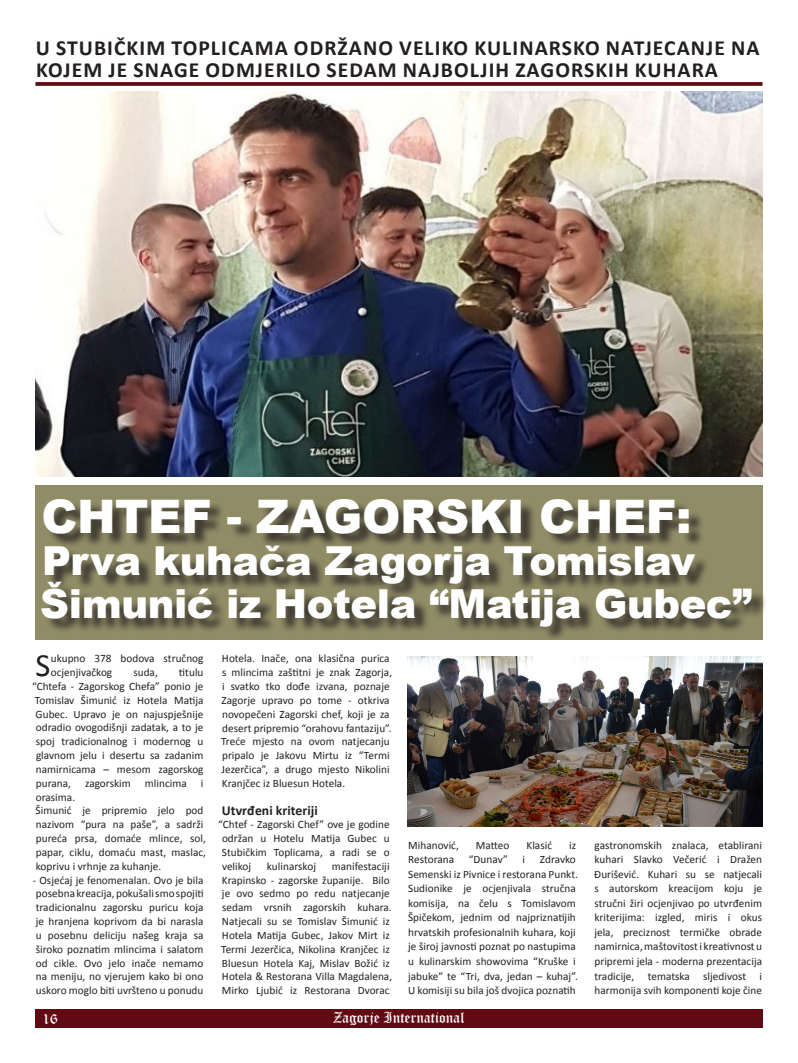
<style>
.page{position:relative;width:798px;height:1063px;background:#fff}
.page>*{position:absolute;margin:0;border:0;box-sizing:border-box;transform-origin:0 0}
.t1{font:900 46.25px "Arial";letter-spacing:-.01em;color:#fff}
.t2{font:900 40px/42.5px "Arial";letter-spacing:-.01em;color:#fff}
.t3{font:32.62px "Calibri";color:#231f20}
.t4{font:700 21.62px/21.2px "Calibri";letter-spacing:.05em;color:#231f20}
.t5{font:15px "Old English Text";color:#fff}
.t6{font:700 13.75px "Calibri";letter-spacing:.005em;color:#231f20}
.t7{font:11.25px/13.9px "Calibri";letter-spacing:.005em;color:#231f20}
</style>
<div class="page">
<div style="left:35px;top:1009px;width:727px;height:19px;background:#600a14"></div>
<div style="left:35px;top:485px;width:727px;height:155px;background:#908c66"></div>
<div style="left:44px;top:501px;width:722px;height:141px;background:#231f20;opacity:.75"></div>
<svg style="left:35px;top:82px;width:727px;height:4px;background:#691822"></svg>
<img style="left:35px;top:92px;width:727px;height:385px">
<img style="left:407px;top:657px;width:355px;height:170px">
<p class="t4" style="left:36px;top:38px;width:725px">U STUBIČKIM TOPLICAMA ODRŽANO VELIKO KULINARSKO NATJECANJE NA<br>KOJEM JE SNAGE ODMJERILO SEDAM NAJBOLJIH ZAGORSKIH KUHARA</p>
<p class="t1" style="left:41px;top:483px;width:651px">CHTEF - ZAGORSKI CHEF:</p>
<p class="t2" style="left:40px;top:538px;width:713px">Prva kuhača Zagorja Tomislav<br>Šimunić iz Hotela “Matija Gubec”</p>
<p class="t3" style="left:35px;top:645px;width:16px">S</p>
<p class="t7" style="left:51px;top:652px;width:154px;line-height:13.5px">ukupno 378 bodova stručnog ocjenjivačkog</p>
<p class="t7" style="left:221px;top:652px;width:172px">Hotela. Inače, ona klasična purica s mlincima zaštitni je znak Zagorja, i svatko tko dođe izvana, poznaje Zagorje upravo po tome - otkriva novopečeni Zagorski chef, koji je za desert pripremio “orahovu fantaziju”.</p>
<p class="t7" style="left:221px;top:735px;width:170px;text-align:justify">Treće mjesto na ovom natjecanju pripalo je Jakovu Mirtu iz “Termi Jezerčica”, a drugo mjesto Nikolini Kranjčec iz Bluesun Hotela.</p>
<p class="t6" style="left:222px;top:801px;width:97px">Utvrđeni kriteriji</p>
<p class="t7" style="left:222px;top:818px;width:169px;text-align:justify;text-indent:-4px">“Chtef - Zagorski Chef” ove je godine održan u Hotelu Matija Gubec u Stubičkim Toplicama, a radi se o velikoj</p>
<p class="t7" style="left:133px;top:665px;width:26px">suda,</p>
<p class="t7" style="left:179px;top:665px;width:26px">titulu</p>
<p class="t7" style="left:32px;top:679px;width:173px">“Chtefa - Zagorskog Chefa” ponio je</p>
<p class="t7" style="left:35px;top:693px;width:170px">Tomislav Šimunić iz Hotela Matija</p>
<p class="t7" style="left:36px;top:707px;width:169px">Gubec. Upravo je on najuspješnije</p>
<p class="t7" style="left:36px;top:721px;width:169px">odradio ovogodišnji zadatak, a to je</p>
<p class="t7" style="left:36px;top:735px;width:169px">spoj tradicionalnog i modernog u</p>
<p class="t7" style="left:36px;top:748px;width:169px">glavnom jelu i desertu sa zadanim</p>
<p class="t7" style="left:36px;top:762px;width:169px">namirnicama – mesom zagorskog</p>
<p class="t7" style="left:36px;top:776px;width:169px">purana, zagorskim mlincima i</p>
<p class="t7" style="left:36px;top:790px;width:41px">orasima.</p>
<p class="t7" style="left:36px;top:804px;width:172px">Šimunić je pripremio jelo pod nazivom “pura na paše”, a sadrži pureća prsa, domaće mlince, sol, papar, ciklu, domaću mast, maslac, koprivu i vrhnje za kuhanje.</p>
<p class="t7" style="left:33px;top:873px;width:172px;text-align:justify">- Osjećaj je fenomenalan. Ovo je bila posebna kreacija, pokušali smo spojiti tradicionalnu zagorsku puricu koja je hranjena koprivom da bi narasla u posebnu deliciju našeg kraja sa široko poznatim mlincima i salatom od cikle. Ovo jelo inače nemamo na meniju, no vjerujem kako bi ono uskoro moglo biti uvršteno u ponudu</p>
<p class="t7" style="left:408px;top:838px;width:52px">Mihanović,</p>
<p class="t7" style="left:475px;top:838px;width:35px">Matteo</p>
<p class="t7" style="left:526px;top:838px;width:27px">Klasić</p>
<p class="t7" style="left:569px;top:838px;width:9px">iz</p>
<p class="t7" style="left:408px;top:852px;width:47px">Restorana</p>
<p class="t7" style="left:468px;top:852px;width:40px">“Dunav”</p>
<p class="t7" style="left:522px;top:852px;width:4px">i</p>
<p class="t7" style="left:594px;top:837px;width:169px;line-height:14.6px;text-align:justify">gastronomskih znalaca, etablirani kuhari Slavko Večerić i Dražen Đurišević. Kuhari su se natjecali s autorskom kreacijom koju je stručni žiri ocjenjivao po utvrđenim kriterijima: izgled, miris i okus jela, preciznost termičke obrade namirnica, maštovitost i kreativnost u pripremi jela - moderna prezentacija tradicije, tematska sljedivost i harmonija svih komponenti koje čine</p>
<p class="t7" style="left:408px;top:852px;width:171px;line-height:14.6px;text-align:right">Zdravko<br>Semenski iz Pivnice i restorana Punkt.</p>
<p class="t7" style="left:408px;top:881px;width:171px;line-height:14.6px">Sudionike je ocjenjivala stručna komisija, na čelu s Tomislavom Špičekom, jednim od najpriznatijih hrvatskih profesionalnih kuhara, koji je široj javnosti poznat po nastupima u kulinarskim showovima “Kruške i jabuke” te “Tri, dva, jedan – kuhaj”.<br>U komisiji su bila još dvojica poznatih</p>
<p class="t7" style="left:221px;top:859px;width:172px;text-indent:110px">manifestaciji<br>Krapinsko - zagorske županije. Bilo je ovo sedmo po redu natjecanje sedam vrsnih zagorskih kuhara.<br>Natjecali su se Tomislav Šimunić iz<br>Hotela Matija Gubec, Jakov Mirt iz<br>Termi Jezerčica, Nikolina Kranjčec iz<br>Bluesun Hotela Kaj, Mislav Božić iz<br>Hotela &amp; Restorana Villa Magdalena,<br>Mirko Ljubić iz Restorana Dvorac</p>
<p class="t7" style="left:267px;top:859px;width:51px">kulinarskoj</p>
<h3 class="t5" style="left:43px;top:1009px;width:17px">16</h3>
<h3 class="t5" style="left:333px;top:1008px;width:133px">Zagorje International</h3>
</div>
